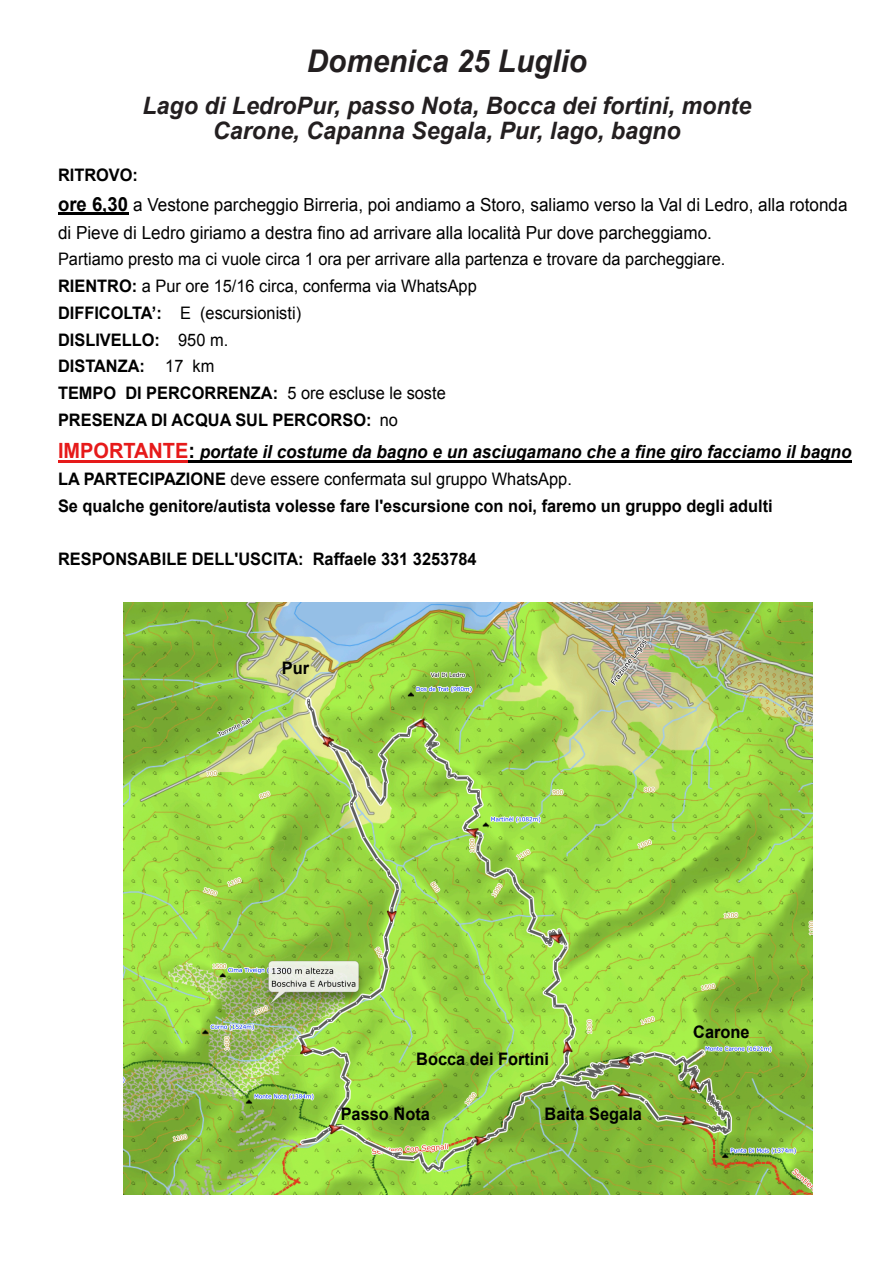
<style>
.page{position:relative;width:894px;height:1263px;background:#fff}
.page>*{position:absolute;margin:0;border:0;box-sizing:border-box;transform-origin:0 0}
.t1{font:italic 700 31.2px "Arial";color:#231f20;scale:.95 1}
.t2{font:italic 700 24px/24.8px "Arial";color:#231f20;text-align:center}
.t3{font:18px/27.9px "Arial";color:#000;scale:.95 1}
.t4{font:italic 700 18px "Arial";color:#000;scale:.95 1}
.t5{font:17.25px/26.7px "Arial";color:#000;scale:.95 1}
.t6{font:700 17.25px/26.7px "Arial";color:#000;scale:.95 1}
.s1{font-weight:700;font-size:19.5px}
.s2{font-weight:700}
.s3{font-style:normal;font-size:21px;color:#e61a1a}
.s4{font-style:normal;font-size:21px}
.s5{font-weight:400}
</style>
<div class="page">
<img style="left:123px;top:602px;width:689px;height:592px">
<hr style="left:58px;top:213px;width:70px;height:2px;background:#000">
<hr style="left:58px;top:460px;width:130px;height:3px;background:#e61a1a">
<svg style="left:188px;top:460px;width:7px;height:3px"></svg>
<hr style="left:195px;top:460px;width:656px;height:3px;background:#000">
<h1 class="t1" style="left:307px;top:49px;width:296px">Domenica 25 Luglio</h1>
<h2 class="t2" style="left:142px;top:96px;width:610px">Lago di LedroPur, passo Nota, Bocca dei fortini, monte<br>Carone, Capanna Segala, Pur, lago, bagno</h2>
<p class="t6" style="left:58px;top:163px;width:86px">RITROVO:</p>
<p class="t3" style="left:58px;top:192px;width:832px"><span class="s1">ore 6,30</span> a Vestone parcheggio Birreria, poi andiamo a Storo, saliamo verso la Val di Ledro, alla rotonda di Pieve di Ledro giriamo a destra fino ad arrivare alla località Pur dove parcheggiamo.</p>
<p class="t5" style="left:58px;top:248px;width:703px">Partiamo presto ma ci vuole circa 1 ora per arrivare alla partenza e trovare da parcheggiare.<br><span class="s2">RIENTRO:</span> a Pur ore 15/16 circa, conferma via WhatsApp<br><span class="s2">DIFFICOLTA’:</span> E (escursionisti)<br><span class="s2">DISLIVELLO:</span> 950 m.<br><span class="s2">DISTANZA:</span> 17 km<br><span class="s2">TEMPO DI PERCORRENZA:</span> 5 ore escluse le soste<br><span class="s2">PRESENZA DI ACQUA SUL PERCORSO:</span> no</p>
<p class="t4" style="left:58px;top:445px;width:836px"><span class="s3">IMPORTANTE</span><span class="s4">:</span> portate il costume da bagno e un asciugamano che a fine giro facciamo il bagno</p>
<p class="t6" style="left:58px;top:467px;width:753px">LA PARTECIPAZIONE <span class="s5">deve essere confermata sul gruppo WhatsApp.<br></span>Se qualche genitore/autista volesse fare l'escursione con noi, faremo un gruppo degli adulti</p>
<p class="t6" style="left:58px;top:547px;width:442px">RESPONSABILE DELL'USCITA: Raffaele 331 3253784</p>
<p class="t6" style="left:282px;top:656px;width:30px">Pur</p>
<p class="t6" style="left:416px;top:1047px;width:141px">Bocca dei Fortini</p>
<p class="t6" style="left:340px;top:1102px;width:95px">Passo Nota</p>
<p class="t6" style="left:544px;top:1102px;width:104px">Baita Segala</p>
<p class="t6" style="left:693px;top:1020px;width:61px">Carone</p>
</div>
